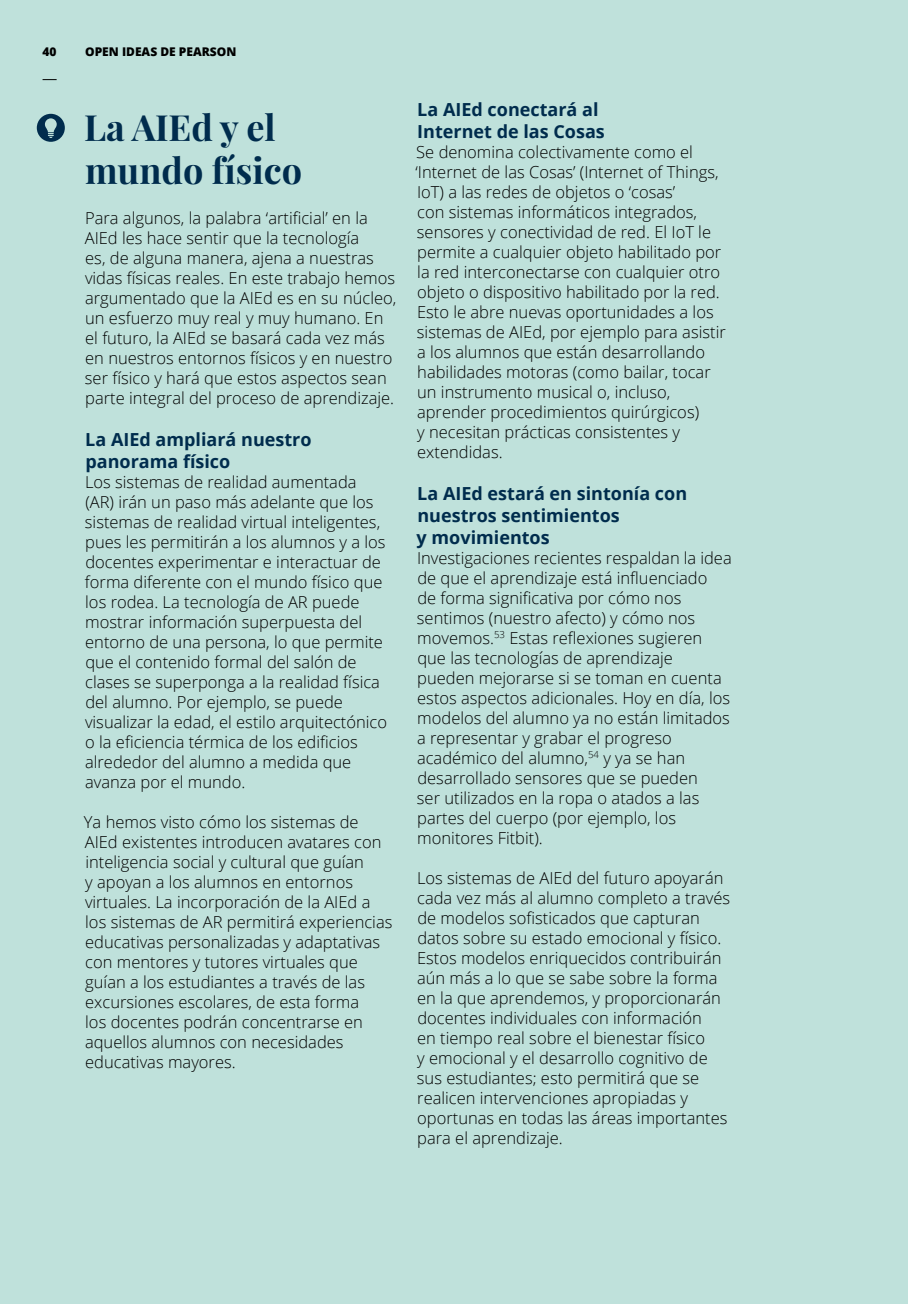
<style>
.page{position:relative;width:908px;height:1304px;background:#fff}
.page>*{position:absolute;margin:0;border:0;box-sizing:border-box;transform-origin:0 0}
.t1{font:700 36px/43.2px "Playfair Display";color:#002c4d}
.t2{font:700 18px/22px "Open Sans";color:#002c4d}
.t3{font:300 16.4px/20px "Open Sans";color:#000}
.t4{font:800 12px "Open Sans";color:#000}
</style>
<div class="page">
<div style="left:0;top:0;width:907px;height:1304px;background:#bfe1db"></div>
<svg style="left:43px;top:79px;width:14px;height:1px"></svg>
<div style="left:37px;top:114px;width:28px;height:28px;background:#002c4d;border-radius:50%"></div>
<svg style="left:45px;top:118px;width:12px;height:20px"></svg>
<p class="t4" style="left:43px;top:42px;width:16px">40</p>
<p class="t4" style="left:85px;top:42px;width:153px">OPEN IDEAS DE PEARSON</p>
<h1 class="t1" style="left:84px;top:106px;width:219px">La AIEd y el mundo físico</h1>
<p class="t3" style="left:85px;top:208px;width:313px">Para algunos, la palabra ‘artificial’ en la AIEd les hace sentir que la tecnología<br>es, de alguna manera, ajena a nuestras vidas físicas reales. En este trabajo hemos argumentado que la AIEd es en su núcleo, un esfuerzo muy real y muy humano. En el futuro, la AIEd se basará cada vez más en nuestros entornos físicos y en nuestro ser físico y hará que estos aspectos sean parte integral del proceso de aprendizaje.</p>
<p class="t2" style="left:85px;top:428px;width:228px">La AIEd ampliará nuestro panorama físico</p>
<p class="t3" style="left:85px;top:472px;width:303px">Los sistemas de realidad aumentada (AR) irán un paso más adelante que los sistemas de realidad virtual inteligentes, pues les permitirán a los alumnos y a los docentes experimentar e interactuar de forma diferente con el mundo físico que los rodea. La tecnología de AR puede mostrar información superpuesta del entorno de una persona, lo que permite que el contenido formal del salón de clases se superponga a la realidad física del alumno. Por ejemplo, se puede visualizar la edad, el estilo arquitectónico o la eficiencia térmica de los edificios alrededor del alumno a medida que avanza por el mundo.</p>
<p class="t3" style="left:84px;top:812px;width:310px">Ya hemos visto cómo los sistemas de AIEd existentes introducen avatares con inteligencia social y cultural que guían<br>y apoyan a los alumnos en entornos virtuales. La incorporación de la AIEd a los sistemas de AR permitirá experiencias educativas personalizadas y adaptativas con mentores y tutores virtuales que guían a los estudiantes a través de las excursiones escolares, de esta forma<br>los docentes podrán concentrarse en aquellos alumnos con necesidades educativas mayores.</p>
<p class="t2" style="left:417px;top:98px;width:189px">La AIEd conectará al<br>Internet de las Cosas</p>
<p class="t3" style="left:415px;top:141px;width:312px">Se denomina colectivamente como el ‘Internet de las Cosas’ (Internet of Things, IoT) a las redes de objetos o ‘cosas’<br>con sistemas informáticos integrados, sensores y conectividad de red. El IoT le permite a cualquier objeto habilitado por la red interconectarse con cualquier otro objeto o dispositivo habilitado por la red.<br>Esto le abre nuevas oportunidades a los sistemas de AIEd, por ejemplo para asistir a los alumnos que están desarrollando habilidades motoras (como bailar, tocar un instrumento musical o, incluso, aprender procedimientos quirúrgicos)<br>y necesitan prácticas consistentes y extendidas.</p>
<p class="t2" style="left:416px;top:482px;width:272px">La AIEd estará en sintonía con nuestros sentimientos<br>y movimientos</p>
<p class="t3" style="left:417px;top:547px;width:316px">Investigaciones recientes respaldan la idea de que el aprendizaje está influenciado<br>de forma significativa por cómo nos sentimos (nuestro afecto) y cómo nos movemos.<sup>53</sup> Estas reflexiones sugieren que las tecnologías de aprendizaje pueden mejorarse si se toman en cuenta estos aspectos adicionales. Hoy en día, los modelos del alumno ya no están limitados a representar y grabar el progreso académico del alumno,<sup>54</sup> y ya se han desarrollado sensores que se pueden<br>ser utilizados en la ropa o atados a las partes del cuerpo (por ejemplo, los monitores Fitbit).</p>
<p class="t3" style="left:416px;top:867px;width:315px">Los sistemas de AIEd del futuro apoyarán cada vez más al alumno completo a través de modelos sofisticados que capturan datos sobre su estado emocional y físico.<br>Estos modelos enriquecidos contribuirán aún más a lo que se sabe sobre la forma en la que aprendemos, y proporcionarán docentes individuales con información<br>en tiempo real sobre el bienestar físico<br>y emocional y el desarrollo cognitivo de sus estudiantes; esto permitirá que se realicen intervenciones apropiadas y oportunas en todas las áreas importantes para el aprendizaje.</p>
</div>
